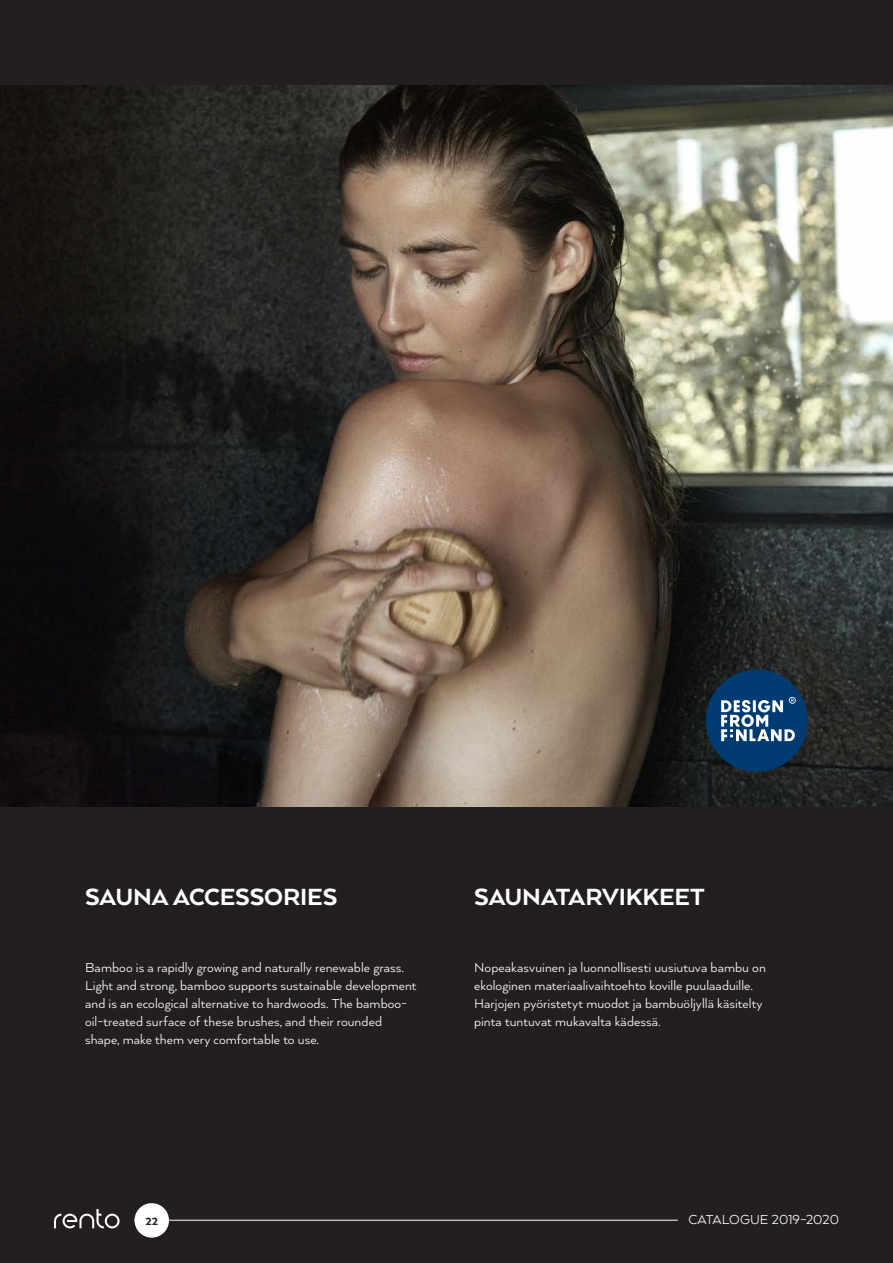
<style>
.page{position:relative;width:893px;height:1263px;background:#231f20}
.page>*{position:absolute;margin:0;border:0;box-sizing:border-box;transform-origin:0 0}
.OTSIKKO{font:800 27px "Arquitecta";letter-spacing:-.005em;color:#fff}
.LEIPIS{font:15px/18px "Arquitecta";letter-spacing:.005em;color:#fff}
.t1{font:800 12px "Arquitecta";color:#231f20}
</style>
<div class="page">
<img style="left:0;top:85px;width:893px;height:721px">
<div style="left:706px;top:670px;width:102px;height:102px;background:#003c72;border-radius:50%"></div>
<svg style="left:721px;top:697px;width:75px;height:44px"></svg>
<svg style="left:54px;top:1209px;width:66px;height:19px"></svg>
<hr style="left:135px;top:1220px;width:543px;height:1px;background:#fff">
<div style="left:135px;top:1203px;width:34px;height:34px;background:#fff;border-radius:50%"></div>
<p class="OTSIKKO" style="left:85px;top:880px;width:254px">SAUNA ACCESSORIES</p>
<p class="OTSIKKO" style="left:474px;top:880px;width:232px">SAUNATARVIKKEET</p>
<p class="LEIPIS" style="left:85px;top:958px;width:333px">Bamboo is a rapidly growing and naturally renewable grass.<br>Light and strong, bamboo supports sustainable development and is an ecological alternative to hardwoods. The bamboo&shy;oil-treated surface of these brushes, and their rounded shape, make them very comfortable to use.</p>
<p class="LEIPIS" style="left:474px;top:958px;width:293px">Nopeakasvuinen ja luonnollisesti uusiutuva bambu on ekologinen materiaalivaihtoehto koville puulaaduille.<br>Harjojen pyöristetyt muodot ja bambuöljyllä käsitelty pinta tuntuvat mukavalta kädessä.</p>
<p class="t1" style="left:145px;top:1214px;width:14px">22</p>
<p class="LEIPIS" style="left:688px;top:1210px;width:152px">CATALOGUE 2019–2020</p>
</div>
